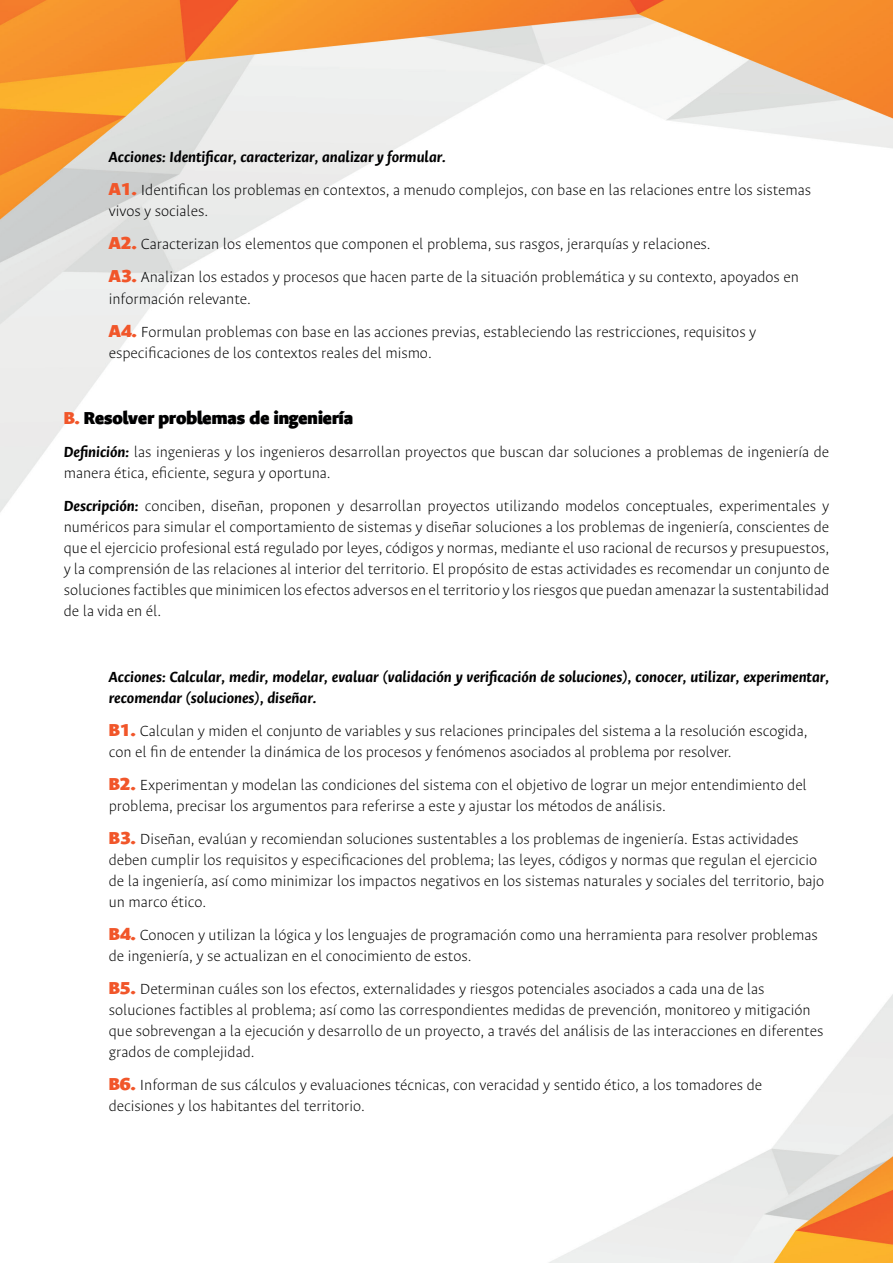
<style>
.page{position:relative;width:893px;height:1263px;background:#fff}
.page>*{position:absolute;margin:0;border:0;box-sizing:border-box;transform-origin:0 0}
.t1{font:900 19.5px "Ancizar Sans";color:#000001}
.t2{font:100 16.5px/21px "Ancizar Sans";color:#000001}
.t3{font:italic 700 16.5px/21px "Ancizar Sans";color:#000001}
.s1{font-weight:700;font-style:italic}
.s2{font-weight:900;font-size:19.5px;color:#f1562a}
.s3{color:#f1562a}
</style>
<div class="page">
<img style="left:0;top:0;width:893px;height:1262px">
<p class="t2" style="left:109px;top:141px;width:704px;line-height:33px"><span class="s1">Acciones: Identificar, caracterizar, analizar y formular.<br></span><span class="s2">A1.</span> Identifican los problemas en contextos, a menudo complejos, con base en las relaciones entre los sistemas</p>
<p class="t2" style="left:109px;top:195px;width:692px;line-height:33px">vivos y sociales.<br><span class="s2">A2.</span> Caracterizan los elementos que componen el problema, sus rasgos, jerarquías y relaciones.<br><span class="s2">A3.</span> Analizan los estados y procesos que hacen parte de la situación problemática y su contexto, apoyados en</p>
<p class="t2" style="left:109px;top:282px;width:649px;line-height:33px">información relevante.<br><span class="s2">A4.</span> Formulan problemas con base en las acciones previas, estableciendo las restricciones, requisitos y</p>
<p class="t2" style="left:109px;top:342px;width:324px">especificaciones de los contextos reales del mismo.</p>
<p class="t1" style="left:64px;top:406px;width:291px"><span class="s3">B.</span> Resolver problemas de ingeniería</p>
<p class="t2" style="left:64px;top:441px;width:767px"><span class="s1">Definición:</span> las ingenieras y los ingenieros desarrollan proyectos que buscan dar soluciones a problemas de ingeniería de manera ética, eficiente, segura y oportuna.</p>
<p class="t2" style="left:64px;top:495px;width:767px;text-align:justify"><span class="s1">Descripción:</span> conciben, diseñan, proponen y desarrollan proyectos utilizando modelos conceptuales, experimentales y numéricos para simular el comportamiento de sistemas y diseñar soluciones a los problemas de ingeniería, conscientes de que el ejercicio profesional está regulado por leyes, códigos y normas, mediante el uso racional de recursos y presupuestos, y la comprensión de las relaciones al interior del territorio. El propósito de estas actividades es recomendar un conjunto de soluciones factibles que minimicen los efectos adversos en el territorio y los riesgos que puedan amenazar la sustentabilidad de la vida en él.</p>
<p class="t3" style="left:109px;top:666px;width:722px">Acciones: Calcular, medir, modelar, evaluar (validación y verificación de soluciones), conocer, utilizar, experimentar, recomendar (soluciones), diseñar.</p>
<p class="t2" style="left:109px;top:720px;width:700px"><span class="s2">B1.</span> Calculan y miden el conjunto de variables y sus relaciones principales del sistema a la resolución escogida, con el fin de entender la dinámica de los procesos y fenómenos asociados al problema por resolver.</p>
<p class="t2" style="left:109px;top:774px;width:700px"><span class="s2">B2.</span> Experimentan y modelan las condiciones del sistema con el objetivo de lograr un mejor entendimiento del problema, precisar los argumentos para referirse a este y ajustar los métodos de análisis.</p>
<p class="t2" style="left:109px;top:828px;width:717px"><span class="s2">B3.</span> Diseñan, evalúan y recomiendan soluciones sustentables a los problemas de ingeniería. Estas actividades deben cumplir los requisitos y especificaciones del problema; las leyes, códigos y normas que regulan el ejercicio de la ingeniería, así como minimizar los impactos negativos en los sistemas naturales y sociales del territorio, bajo un marco ético.</p>
<p class="t2" style="left:109px;top:924px;width:711px"><span class="s2">B4.</span> Conocen y utilizan la lógica y los lenguajes de programación como una herramienta para resolver problemas de ingeniería, y se actualizan en el conocimiento de estos.</p>
<p class="t2" style="left:109px;top:978px;width:716px"><span class="s2">B5.</span> Determinan cuáles son los efectos, externalidades y riesgos potenciales asociados a cada una de las soluciones factibles al problema; así como las correspondientes medidas de prevención, monitoreo y mitigación que sobrevengan a la ejecución y desarrollo de un proyecto, a través del análisis de las interacciones en diferentes grados de complejidad.</p>
<p class="t2" style="left:109px;top:1074px;width:655px"><span class="s2">B6.</span> Informan de sus cálculos y evaluaciones técnicas, con veracidad y sentido ético, a los tomadores de decisiones y los habitantes del territorio.</p>
</div>
